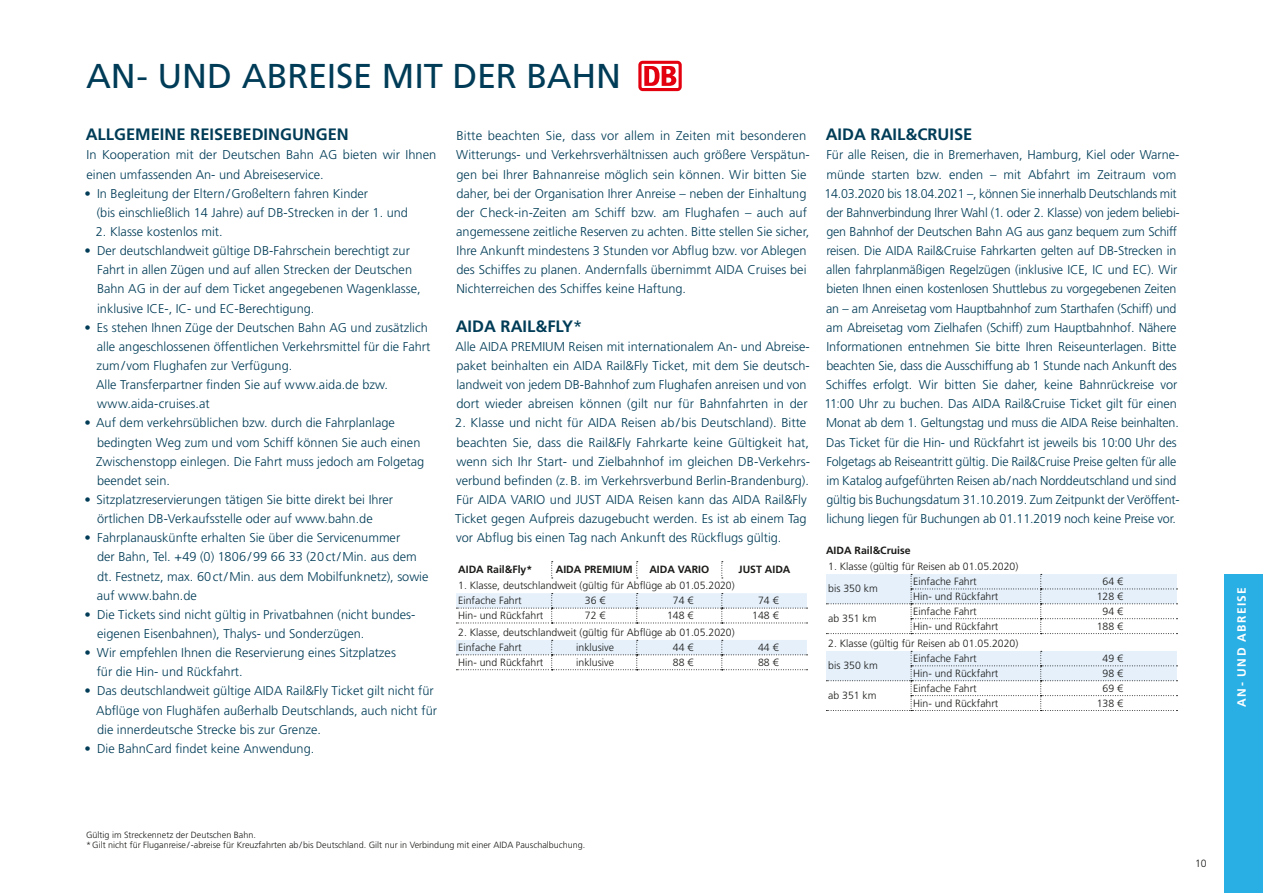
<style>
.page{position:relative;width:1263px;height:893px;background:#fff}
.page>*{position:absolute;margin:0;border:0;box-sizing:border-box;transform-origin:0 0}
.t1{font:34.5px "Frutiger LT";letter-spacing:-.005em;color:#003c57}
.t2{font:700 16.5px "Frutiger LT";color:#003c57}
.t3{font:300 12.75px/19.2px "Frutiger LT";color:#003c57}
.t4{font:700 12px "Frutiger LT";letter-spacing:.12em;color:#fff}
.t5{font:300 10.5px/22.6px "Frutiger LT";color:#1a1a18}
.t6{font:700 10.5px "Frutiger LT";color:#1a1a18}
.t7{font:300 9px/10.5px "Frutiger LT";color:#1a1a18}
.s1{font-weight:400}
</style>
<div class="page">
<svg style="left:638px;top:61px;width:44px;height:30px"></svg>
<div style="left:641px;top:64px;width:37px;height:24px;background:#fff"></div>
<svg style="left:644px;top:66px;width:32px;height:20px"></svg>
<svg style="left:826px;top:574px;width:351px;height:60px"></svg>
<svg style="left:826px;top:651px;width:351px;height:60px"></svg>
<svg style="left:551px;top:561px;width:2px;height:18px"></svg>
<svg style="left:636px;top:561px;width:2px;height:18px"></svg>
<svg style="left:721px;top:561px;width:2px;height:18px"></svg>
<svg style="left:456px;top:593px;width:351px;height:77px"></svg>
<div style="left:1225px;top:574px;width:38px;height:319px;background:#2aafe5"></div>
<h1 class="t1" style="left:86px;top:56px;width:536px">AN- UND ABREISE MIT DER BAHN</h1>
<p class="t2" style="left:86px;top:125px;width:265px">ALLGEMEINE REISEBEDINGUNGEN</p>
<p class="t3" style="left:87px;top:146px;width:351px">In Kooperation mit der Deutschen Bahn AG bieten wir Ihnen einen umfassenden An- und Abreiseservice.</p>
<p class="t3" style="left:97px;top:184px;width:313px;text-indent:-12px">• In Begleitung der Eltern/Großeltern fahren Kinder<br>(bis einschließlich 14 Jahre) auf DB-Strecken in der 1. und</p>
<p class="t3" style="left:96px;top:222px;width:128px">2. Klasse kostenlos mit.</p>
<p class="t3" style="left:97px;top:241px;width:325px;text-indent:-12px">• Der deutschlandweit gültige DB-Fahrschein berechtigt zur Fahrt in allen Zügen und auf allen Strecken der Deutschen Bahn AG in der auf dem Ticket angegebenen Wagenklasse, inklusive ICE-, IC- und EC-Berechtigung.</p>
<p class="t3" style="left:96px;top:318px;width:336px;text-indent:-12px">• Es stehen Ihnen Züge der Deutschen Bahn AG und zusätzlich alle angeschlossenen öffentlichen Verkehrsmittel für die Fahrt zum/ vom Flughafen zur Verfügung.<br>Alle Transferpartner finden Sie auf www.aida.de bzw. www.aida-cruises.at</p>
<p class="t3" style="left:96px;top:414px;width:330px;text-indent:-12px">• Auf dem verkehrsüblichen bzw. durch die Fahrplanlage bedingten Weg zum und vom Schiff können Sie auch einen Zwischenstopp einlegen. Die Fahrt muss jedoch am Folgetag beendet sein.</p>
<p class="t3" style="left:97px;top:490px;width:298px;text-indent:-13px">• Sitzplatzreservierungen tätigen Sie bitte direkt bei Ihrer örtlichen DB-Verkaufsstelle oder auf www.bahn.de</p>
<p class="t3" style="left:97px;top:528px;width:333px;text-indent:-12px">• Fahrplanauskünfte erhalten Sie über die Servicenummer<br>der Bahn, Tel. +49 (0) 1806/99 66 33 (20ct/Min. aus dem dt. Festnetz, max. 60ct/Min. aus dem Mobilfunknetz), sowie auf www.bahn.de</p>
<p class="t3" style="left:97px;top:605px;width:319px;text-indent:-13px">• Die Tickets sind nicht gültig in Privatbahnen (nicht bundes&shy;eigenen Eisenbahnen), Thalys- und Sonderzügen.</p>
<p class="t3" style="left:97px;top:643px;width:301px;text-indent:-12px">• Wir empfehlen Ihnen die Reservierung eines Sitzplatzes für die Hin- und Rückfahrt.</p>
<p class="t3" style="left:96px;top:681px;width:342px;text-indent:-12px">• Das deutschlandweit gültige AIDA Rail&amp;Fly Ticket gilt nicht für<br>Abflüge von Flughäfen außerhalb Deutschlands, auch nicht für die innerdeutsche Strecke bis zur Grenze.</p>
<p class="t3" style="left:85px;top:739px;width:231px">• Die BahnCard findet keine Anwendung.</p>
<p class="t3" style="left:456px;top:126px;width:355px">Bitte beachten Sie, dass vor allem in Zeiten mit besonderen Witterungs- und Verkehrsverhältnissen auch größere Verspätun&shy;gen bei Ihrer Bahnanreise möglich sein können. Wir bitten Sie daher, bei der Organisation Ihrer Anreise – neben der Einhaltung der Check-in-Zeiten am Schiff bzw. am Flughafen – auch auf angemessene zeitliche Reserven zu achten. Bitte stellen Sie sicher, Ihre Ankunft mindestens 3 Stunden vor Abflug bzw. vor Ablegen des Schiffes zu planen. Andernfalls übernimmt AIDA Cruises bei Nichterreichen des Schiffes keine Haftung.</p>
<p class="t2" style="left:456px;top:316px;width:128px">AIDA RAIL&amp;FLY<span class="s1">*</span></p>
<p class="t3" style="left:455px;top:337px;width:356px">Alle AIDA PREMIUM Reisen mit internationalem An- und Abreise&shy;paket beinhalten ein AIDA Rail&amp;Fly Ticket, mit dem Sie deutsch&shy;landweit von jedem DB-Bahnhof zum Flughafen anreisen und von dort wieder abreisen können (gilt nur für Bahnfahrten in der</p>
<p class="t3" style="left:455px;top:414px;width:356px">2. Klasse und nicht für AIDA Reisen ab/bis Deutschland). Bitte beachten Sie, dass die Rail&amp;Fly Fahrkarte keine Gültigkeit hat, wenn sich Ihr Start- und Zielbahnhof im gleichen DB-Verkehrs&shy;verbund befinden (z.B. im Verkehrsverbund Berlin-Brandenburg).<br>Für AIDA VARIO und JUST AIDA Reisen kann das AIDA Rail&amp;Fly Ticket gegen Aufpreis dazugebucht werden. Es ist ab einem Tag vor Abflug bis einen Tag nach Ankunft des Rückflugs gültig.</p>
<p class="t6" style="left:458px;top:564px;width:76px">AIDA Rail&amp;Fly*</p>
<p class="t6" style="left:556px;top:564px;width:78px">AIDA PREMIUM</p>
<p class="t6" style="left:649px;top:564px;width:61px">AIDA VARIO</p>
<p class="t6" style="left:739px;top:564px;width:53px">JUST AIDA</p>
<p class="t5" style="left:458px;top:578px;width:278px;line-height:15.1px">1. Klasse, deutschlandweit (gültig für Abflüge ab 01.05.2020)<br>Einfache Fahrt</p>
<p class="t5" style="left:585px;top:589px;width:22px">36 €</p>
<p class="t5" style="left:673px;top:589px;width:22px">74 €</p>
<p class="t5" style="left:758px;top:589px;width:22px">74 €</p>
<p class="t5" style="left:458px;top:604px;width:87px">Hin- und Rückfahrt</p>
<p class="t5" style="left:585px;top:604px;width:22px">72 €</p>
<p class="t5" style="left:667px;top:604px;width:28px">148 €</p>
<p class="t5" style="left:752px;top:604px;width:28px">148 €</p>
<p class="t5" style="left:458px;top:625px;width:278px;line-height:15.1px">2. Klasse, deutschlandweit (gültig für Abflüge ab 01.05.2020)<br>Einfache Fahrt</p>
<p class="t5" style="left:576px;top:636px;width:39px">inklusive</p>
<p class="t5" style="left:673px;top:636px;width:22px">44 €</p>
<p class="t5" style="left:758px;top:636px;width:22px">44 €</p>
<p class="t5" style="left:458px;top:651px;width:87px">Hin- und Rückfahrt</p>
<p class="t5" style="left:576px;top:651px;width:39px">inklusive</p>
<p class="t5" style="left:673px;top:651px;width:22px">88 €</p>
<p class="t5" style="left:758px;top:651px;width:22px">88 €</p>
<p class="t2" style="left:826px;top:125px;width:148px">AIDA RAIL&amp;CRUISE</p>
<p class="t3" style="left:824px;top:146px;width:357px">Für alle Reisen, die in Bremerhaven, Hamburg, Kiel oder Warne&shy;münde starten bzw. enden – mit Abfahrt im Zeitraum vom 14.03.2020 bis 18.04.2021 –, können Sie innerhalb Deutschlands mit der Bahnverbindung Ihrer Wahl (1. oder 2. Klasse) von jedem beliebi&shy;gen Bahnhof der Deutschen Bahn AG aus ganz bequem zum Schiff reisen. Die AIDA Rail&amp;Cruise Fahrkarten gelten auf DB-Strecken in allen fahrplanmäßigen Regelzügen (inklusive ICE, IC und EC). Wir bieten Ihnen einen kostenlosen Shuttlebus zu vorgegebenen Zeiten an – am Anreisetag vom Hauptbahnhof zum Starthafen (Schiff) und am Abreisetag vom Zielhafen (Schiff) zum Hauptbahnhof. Nähere Informationen entnehmen Sie bitte Ihren Reiseunterlagen. Bitte beachten Sie, dass die Ausschiffung ab 1 Stunde nach Ankunft des Schiffes erfolgt. Wir bitten Sie daher, keine Bahnrückreise vor 11:00 Uhr zu buchen. Das AIDA Rail&amp;Cruise Ticket gilt für einen Monat ab dem 1. Geltungstag und muss die AIDA Reise beinhalten.<br>Das Ticket für die Hin- und Rückfahrt ist jeweils bis 10:00 Uhr des Folgetags ab Reiseantritt gültig. Die Rail&amp;Cruise Preise gelten für alle im Katalog aufgeführten Reisen ab/nach Norddeutschland und sind gültig bis Buchungsdatum 31.10.2019. Zum Zeitpunkt der Veröffent&shy;lichung liegen für Buchungen ab 01.11.2019 noch keine Preise vor.</p>
<p class="t6" style="left:826px;top:544px;width:86px">AIDA Rail&amp;Cruise</p>
<p class="t5" style="left:828px;top:555px;width:192px">1. Klasse (gültig für Reisen ab 01.05.2020) bis 350 km</p>
<p class="t5" style="left:913px;top:570px;width:65px">Einfache Fahrt</p>
<p class="t5" style="left:1102px;top:570px;width:22px">64 €</p>
<p class="t5" style="left:913px;top:585px;width:87px">Hin- und Rückfahrt</p>
<p class="t5" style="left:1097px;top:585px;width:28px">128 €</p>
<p class="t5" style="left:913px;top:600px;width:65px">Einfache Fahrt</p>
<p class="t5" style="left:1102px;top:600px;width:22px">94 €</p>
<p class="t5" style="left:913px;top:615px;width:87px">Hin- und Rückfahrt</p>
<p class="t5" style="left:1097px;top:615px;width:28px">188 €</p>
<p class="t5" style="left:828px;top:632px;width:192px">2. Klasse (gültig für Reisen ab 01.05.2020) bis 350 km</p>
<p class="t5" style="left:828px;top:608px;width:50px">ab 351 km</p>
<p class="t5" style="left:913px;top:647px;width:65px">Einfache Fahrt</p>
<p class="t5" style="left:1102px;top:647px;width:22px">49 €</p>
<p class="t5" style="left:913px;top:662px;width:87px">Hin- und Rückfahrt</p>
<p class="t5" style="left:1102px;top:662px;width:22px">98 €</p>
<p class="t5" style="left:828px;top:684px;width:50px">ab 351 km</p>
<p class="t5" style="left:913px;top:677px;width:65px">Einfache Fahrt</p>
<p class="t5" style="left:1102px;top:677px;width:22px">69 €</p>
<p class="t5" style="left:913px;top:692px;width:87px">Hin- und Rückfahrt</p>
<p class="t5" style="left:1097px;top:692px;width:28px">138 €</p>
<p class="t7" style="left:86px;top:830px;width:501px">Gültig im Streckennetz der Deutschen Bahn.<br>*Gilt nicht für Fluganreise /-abreise für Kreuzfahrten ab/bis Deutschland. Gilt nur in Verbindung mit einer AIDA Pauschalbuchung.</p>
<p class="t5" style="left:1195px;top:853px;width:13px">10</p>
<p class="t4" style="left:1235px;top:707px;width:122px;rotate:-90deg">AN- UND ABREISE</p>
</div>
